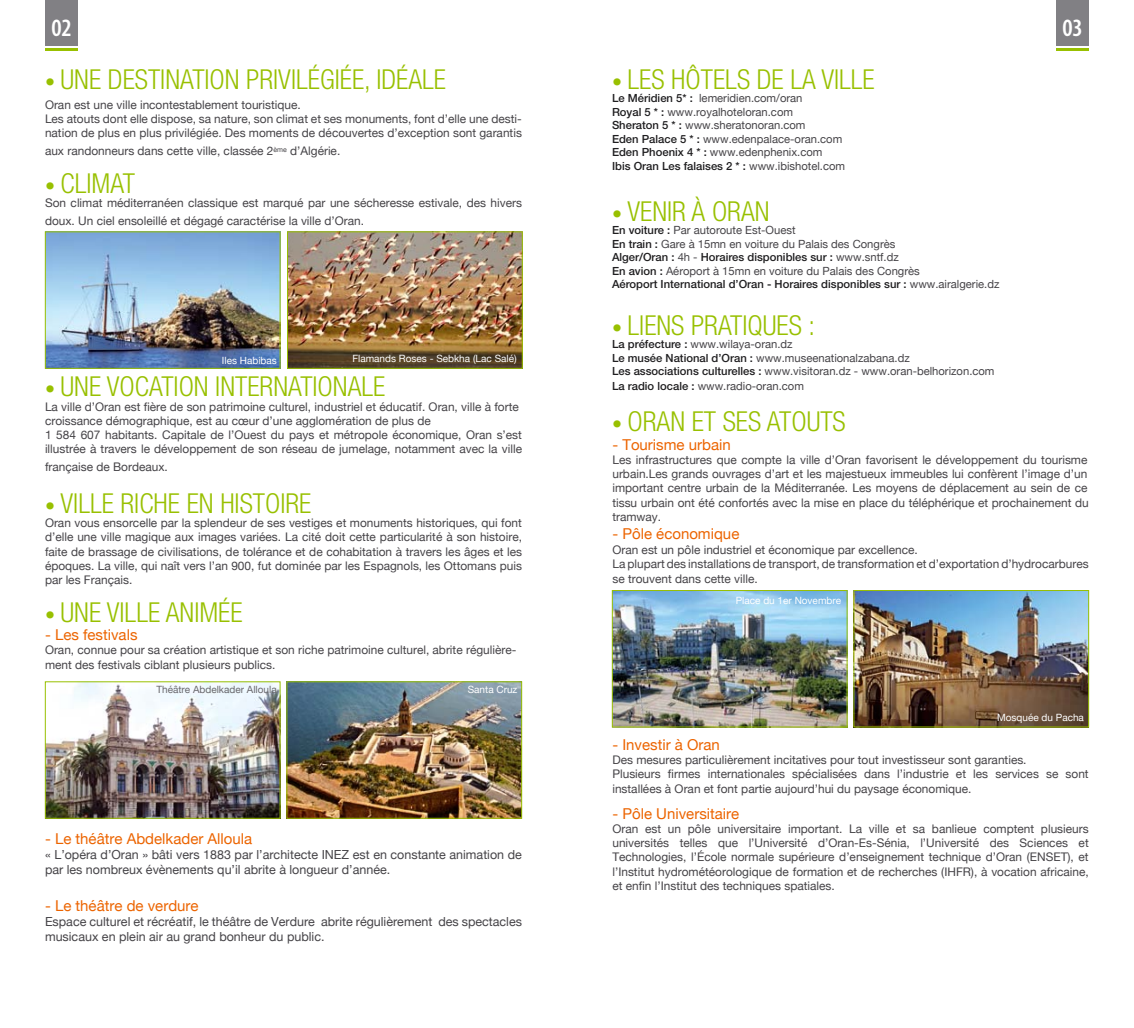
<style>
.page{position:relative;width:1134px;height:1028px;background:#fff}
.page>*{position:absolute;margin:0;border:0;box-sizing:border-box;transform-origin:0 0}
.t1{font:300 condensed 27.5px "Helvetica Neue LT Std";color:#98c000}
.t2{font:600 condensed 25px "Myriad Pro";color:#fff}
.t3{font:15px "Helvetica Neue";color:#ec6400}
.t4{font:12.5px/15px "Helvetica Neue";color:#454347}
.t5{font:11.88px/14.2px "Helvetica Neue";color:#454347}
.t6{font:11.25px/13.5px "Helvetica Neue";color:#454347}
.t7{font:10px "Helvetica Neue";color:#fff}
.t8{font:10px "Helvetica Neue";color:#68676c}
.s1{font-stretch:normal;font-size:20px}
.s2{font-weight:500;color:#1f1e20}
</style>
<div class="page">
<div style="left:45px;top:0;width:33px;height:45px;background:#818084"></div>
<hr style="left:45px;top:48px;width:33px;height:2px;background:#98c000">
<div style="left:1056px;top:0;width:33px;height:45px;background:#818084"></div>
<hr style="left:1056px;top:48px;width:33px;height:2px;background:#98c000">
<img style="left:47px;top:233px;width:231px;height:134px">
<div style="left:45px;top:231px;width:235px;height:138px;border:1px solid #98c000"></div>
<img style="left:289px;top:233px;width:232px;height:134px">
<div style="left:287px;top:231px;width:236px;height:138px;border:1px solid #98c000"></div>
<img style="left:47px;top:683px;width:231px;height:133px">
<img style="left:289px;top:683px;width:231px;height:133px">
<div style="left:287px;top:681px;width:235px;height:137px;border:1px solid #98c000"></div>
<img style="left:614px;top:592px;width:231px;height:133px">
<div style="left:612px;top:590px;width:235px;height:137px;border:1px solid #98c000"></div>
<img style="left:855px;top:592px;width:232px;height:133px">
<div style="left:853px;top:590px;width:236px;height:137px;border:1px solid #98c000"></div>
<h2 class="t2" style="left:51px;top:15px;width:22px">02</h2>
<h2 class="t2" style="left:1062px;top:15px;width:22px">03</h2>
<h1 class="t1" style="left:612px;top:63px;width:264px"><span class="s1">•</span> LES HÔTELS DE LA VILLE</h1>
<p class="t6" style="left:612px;top:91px;width:235px"><span class="s2">Le Méridien 5* :</span> lemeridien.com/oran<br><span class="s2">Royal 5 * :</span> www.royalhoteloran.com<br><span class="s2">Sheraton 5 * :</span> www.sheratonoran.com<br><span class="s2">Eden Palace 5 * :</span> www.edenpalace-oran.com <span class="s2">Eden Phoenix 4 * :</span> www.edenphenix.com<br><span class="s2">Ibis Oran Les falaises 2 * :</span> www.ibishotel.com</p>
<h1 class="t1" style="left:612px;top:195px;width:159px"><span class="s1">•</span> VENIR À ORAN</h1>
<p class="t6" style="left:612px;top:223px;width:389px"><span class="s2">En voiture :</span> Par autoroute Est-Ouest<br><span class="s2">En train :</span> Gare à 15mn en voiture du Palais des Congrès<br><span class="s2">Alger/Oran :</span> 4h - <span class="s2">Horaires disponibles sur :</span> www.sntf.dz<br><span class="s2">En avion :</span> Aéroport à 15mn en voiture du Palais des Congrès<br><span class="s2">Aéroport International d’Oran - Horaires disponibles sur :</span> www.airalgerie.dz</p>
<h1 class="t1" style="left:612px;top:309px;width:205px"><span class="s1">•</span> LIENS PRATIQUES :</h1>
<p class="t6" style="left:612px;top:337px;width:384px"><span class="s2">La préfecture :</span> www.wilaya-oran.dz<br><span class="s2">Le musée National d’Oran :</span> www.museenationalzabana.dz<br><span class="s2">Les associations culturelles :</span> www.visitoran.dz - www.oran-belhorizon.com</p>
<p class="t6" style="left:612px;top:379px;width:193px"><span class="s2">La radio locale :</span> www.radio-oran.com</p>
<h1 class="t1" style="left:45px;top:63px;width:403px"><span class="s1">•</span> UNE DESTINATION PRIVILÉGIÉE, IDÉALE</h1>
<p class="t5" style="left:45px;top:97px;width:478px">Oran est une ville incontestablement touristique.<br>Les atouts dont elle dispose, sa nature, son climat et ses monuments, font d’elle une desti&shy;nation de plus en plus privilégiée. Des moments de découvertes d’exception sont garantis</p>
<p class="t5" style="left:45px;top:144px;width:297px">aux randonneurs dans cette ville, classée 2<sup>ème</sup> d’Algérie.</p>
<h1 class="t1" style="left:45px;top:167px;width:91px"><span class="s1">•</span> CLIMAT</h1>
<p class="t5" style="left:45px;top:194px;width:478px;line-height:18px">Son climat méditerranéen classique est marqué par une sécheresse estivale, des hivers doux. Un ciel ensoleillé et dégagé caractérise la ville d’Oran.</p>
<p class="t7" style="left:222px;top:355px;width:56px">Iles Habibas</p>
<p class="t7" style="left:352px;top:353px;width:166px">Flamands Roses - Sebkha (Lac Salé)</p>
<h1 class="t1" style="left:45px;top:371px;width:342px"><span class="s1">•</span> UNE VOCATION INTERNATIONALE</h1>
<p class="t5" style="left:45px;top:399px;width:478px">La ville d’Oran est fière de son patrimoine culturel, industriel et éducatif. Oran, ville à forte croissance démographique, est au cœur d’une agglomération de plus de<br>1 584 607 habitants. Capitale de l’Ouest du pays et métropole économique, Oran s’est illustrée à travers le développement de son réseau de jumelage, notamment avec la ville</p>
<p class="t5" style="left:45px;top:460px;width:124px">française de Bordeaux.</p>
<h1 class="t1" style="left:45px;top:487px;width:268px"><span class="s1">•</span> VILLE RICHE EN HISTOIRE</h1>
<p class="t5" style="left:45px;top:515px;width:478px;text-align:justify">Oran vous ensorcelle par la splendeur de ses vestiges et monuments historiques, qui font d’elle une ville magique aux images variées. La cité doit cette particularité à son histoire, faite de brassage de civilisations, de tolérance et de cohabitation à travers les âges et les époques. La ville, qui naît vers l’an 900, fut dominée par les Espagnols, les Ottomans puis par les Français.</p>
<h1 class="t1" style="left:612px;top:406px;width:235px"><span class="s1">•</span> ORAN ET SES ATOUTS</h1>
<p class="t3" style="left:612px;top:435px;width:120px">- Tourisme urbain</p>
<p class="t5" style="left:612px;top:452px;width:478px;text-align:justify">Les infrastructures que compte la ville d’Oran favorisent le développement du tourisme urbain.Les grands ouvrages d’art et les majestueux immeubles lui confèrent l’image d’un important centre urbain de la Méditerranée. Les moyens de déplacement au sein de ce tissu urbain ont été confortés avec la mise en place du téléphérique et prochainement du tramway.</p>
<p class="t3" style="left:612px;top:525px;width:128px">- Pôle économique</p>
<p class="t5" style="left:612px;top:542px;width:478px;line-height:14.6px">Oran est un pôle industriel et économique par excellence.<br>La plupart des installations de transport, de transformation et d’exportation d’hydrocarbures se trouvent dans cette ville.</p>
<h1 class="t1" style="left:45px;top:597px;width:199px"><span class="s1">•</span> UNE VILLE ANIMÉE</h1>
<p class="t3" style="left:45px;top:625px;width:94px">- Les festivals</p>
<p class="t5" style="left:45px;top:642px;width:473px">Oran, connue pour sa création artistique et son riche patrimoine culturel, abrite régulière&shy;ment des festivals ciblant plusieurs publics.</p>
<p class="t8" style="left:156px;top:683px;width:122px">Théâtre Abdelkader Alloula</p>
<p class="t7" style="left:468px;top:683px;width:51px">Santa Cruz</p>
<p class="t3" style="left:45px;top:830px;width:209px">- Le théâtre Abdelkader Alloula</p>
<p class="t4" style="left:45px;top:847px;width:478px">« L’opéra d’Oran » bâti vers 1883 par l’architecte INEZ est en constante animation de par les nombreux évènements qu’il abrite à longueur d’année.</p>
<p class="t3" style="left:45px;top:896px;width:155px">- Le théâtre de verdure</p>
<p class="t4" style="left:45px;top:913px;width:478px">Espace culturel et récréatif, le théâtre de Verdure abrite régulièrement des spectacles musicaux en plein air au grand bonheur du public.</p>
<p class="t7" style="left:736px;top:594px;width:107px">Place du 1er Novembre</p>
<p class="t7" style="left:997px;top:712px;width:88px">Mosquée du Pacha</p>
<p class="t3" style="left:612px;top:735px;width:109px">- Investir à Oran</p>
<p class="t5" style="left:612px;top:752px;width:478px;line-height:14.6px">Des mesures particulièrement incitatives pour tout investisseur sont garanties.<br>Plusieurs firmes internationales spécialisées dans l’industrie et les services se sont installées à Oran et font partie aujourd’hui du paysage économique.</p>
<p class="t3" style="left:612px;top:804px;width:128px">- Pôle Universitaire</p>
<p class="t5" style="left:612px;top:821px;width:478px;text-align:justify">Oran est un pôle universitaire important. La ville et sa banlieue comptent plusieurs universités telles que l’Université d’Oran-Es-Sénia, l’Université des Sciences et Technologies, l’École normale supérieure d’enseignement technique d’Oran (ENSET), et l’Institut hydrométéorologique de formation et de recherches (IHFR), à vocation africaine, et enfin l’Institut des techniques spatiales.</p>
</div>
